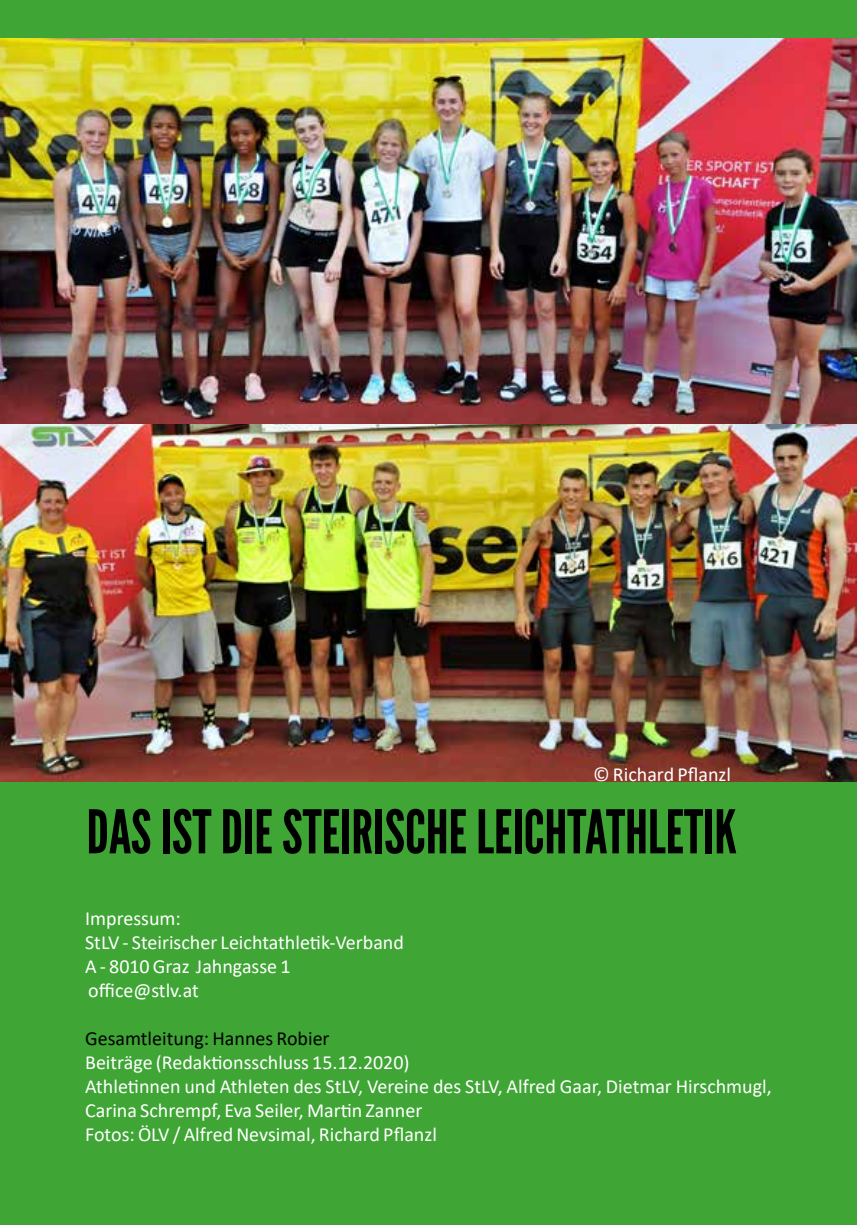
<style>
.page{position:relative;width:857px;height:1225px;background:#fff}
.page>*{position:absolute;margin:0;border:0;box-sizing:border-box;transform-origin:0 0}
.t1{font:60px "League Gothic";color:#000}
.t2{font:20px/24px "Calibri";color:#fff}
.t3{font:20px "Calibri";color:#000}
</style>
<div class="page">
<div style="left:0;top:0;width:856px;height:157px;background:#3fa535"></div>
<div style="left:0;top:780px;width:856px;height:445px;background:#3fa535"></div>
<img style="left:0;top:38px;width:856px;height:387px">
<img style="left:0;top:425px;width:856px;height:356px">
<p class="t2" style="left:592px;top:762px;width:139px">© Richard Pflanzl</p>
<h1 class="t1" style="left:86px;top:796px;width:651px">DAS IST DIE STEIRISCHE LEICHTATHLETIK</h1>
<p class="t2" style="left:85px;top:906px;width:320px">Impressum:<br>StLV - Steirischer Leichtathletik-Verband<br>A - 8010 Graz Jahngasse 1 office@stlv.at</p>
<p class="t3" style="left:85px;top:1025px;width:246px">Gesamtleitung: Hannes Robier</p>
<p class="t2" style="left:85px;top:1050px;width:687px">Beiträge (Redaktionsschluss 15.12.2020)<br>Athletinnen und Athleten des StLV, Vereine des StLV, Alfred Gaar, Dietmar Hirschmugl, Carina Schrempf, Eva Seiler, Martin Zanner<br>Fotos: ÖLV / Alfred Nevsimal, Richard Pflanzl</p>
</div>
